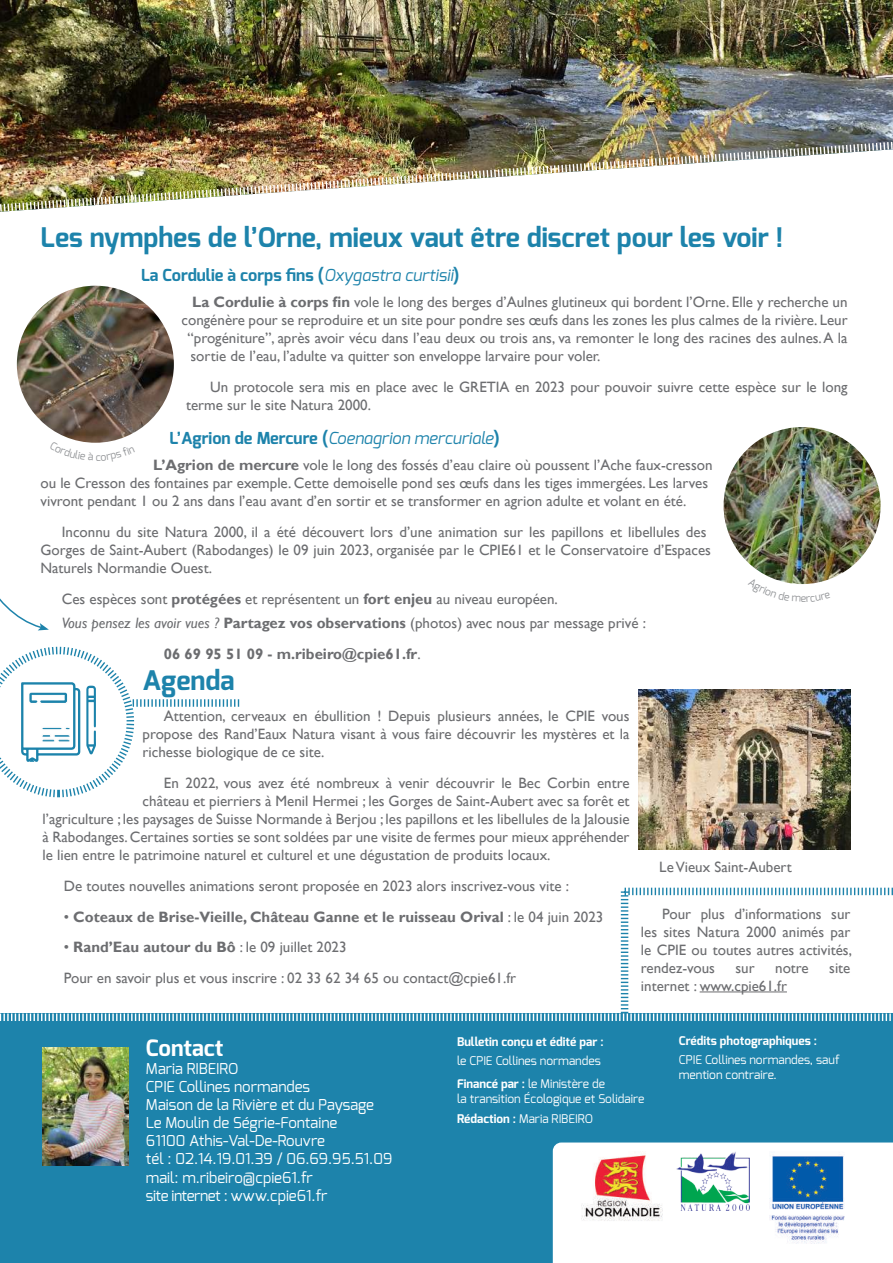
<style>
.page{position:relative;width:893px;height:1263px;background:#fff}
.page>*{position:absolute;margin:0;border:0;box-sizing:border-box;transform-origin:0 0}
.t1{font:700 27px "Exo";color:#1d83ab}
.t2{font:700 22.5px "Exo";color:#fff}
.t3{font:700 16.5px "Exo";color:#1d83ab}
.t4{font:italic 16.5px "Exo";color:#1d83ab}
.t5{font:15px/18px "Gill Sans";color:#6c6d70}
.t6{font:15px/18px "Exo";color:#fff}
.t7{font:700 15px "Gill Sans";color:#6c6d70}
.t8{font:12px/23.5px "Exo";color:#fff}
.t9{font:700 12px "Exo";color:#fff}
.s1{font-weight:400;font-style:italic}
.s2{font-weight:700}
.s3{font-weight:700;font-style:normal}
.s4{font-style:italic}
.s5{font-weight:400}
</style>
<div class="page">
<svg style="left:620px;top:887px;width:273px;height:125px"></svg>
<div style="left:0;top:1012px;width:893px;height:251px;background:#1d83ab"></div>
<img style="left:0;top:0;width:893px;height:212px">
<img style="left:43px;top:1047px;width:86px;height:119px">
<img style="left:638px;top:689px;width:212px;height:160px">
<svg style="left:0;top:646px;width:239px;height:152px"></svg>
<hr style="left:700px;top:991px;width:87px;height:1px;background:#6c6d70">
<svg style="left:0;top:598px;width:49px;height:32px"></svg>
<svg style="left:553px;top:1142px;width:340px;height:121px"></svg>
<img style="left:677px;top:1151px;width:72px;height:60px">
<img style="left:769px;top:1151px;width:77px;height:92px">
<img style="left:582px;top:1151px;width:80px;height:73px">
<img style="left:16px;top:285px;width:158px;height:158px">
<img style="left:723px;top:427px;width:158px;height:158px">
<h1 class="t1" style="left:41px;top:220px;width:744px">Les nymphes de l’Orne, mieux vaut être discret pour les voir !</h1>
<p class="t3" style="left:141px;top:264px;width:320px">La Cordulie à corps fins (<span class="s1">Oxygastra curtisii</span>)</p>
<p class="t5" style="left:192px;top:293px;width:657px"><span class="s2">La Cordulie à corps fin</span> vole le long des berges d’Aulnes glutineux qui bordent l’Orne. Elle y recherche un</p>
<p class="t5" style="left:182px;top:311px;width:668px">congénère pour se reproduire et un site pour pondre ses œufs dans les zones les plus calmes de la rivière. Leur</p>
<p class="t5" style="left:188px;top:329px;width:662px">“progéniture”, après avoir vécu dans l’eau deux ou trois ans, va remonter le long des racines des aulnes. A la</p>
<p class="t5" style="left:191px;top:347px;width:412px">sortie de l’eau, l’adulte va quitter son enveloppe larvaire pour voler.</p>
<p class="t5" style="left:186px;top:378px;width:663px;text-indent:24px">Un protocole sera mis en place avec le GRETIA en 2023 pour pouvoir suivre cette espèce sur le long terme sur le site Natura 2000.</p>
<p class="t4" style="left:170px;top:427px;width:332px"><span class="s3">L’Agrion de Mercure (</span>Coenagrion mercuriale<span class="s3">)</span></p>
<p class="t5" style="left:41px;top:456px;width:674px;text-indent:113px"><span class="s2">L’Agrion de mercure</span> vole le long des fossés d’eau claire où poussent l’Ache faux-cresson ou le Cresson des fontaines par exemple. Cette demoiselle pond ses œufs dans les tiges immergées. Les larves vivront pendant 1 ou 2 ans dans l’eau avant d’en sortir et se transformer en agrion adulte et volant en été.</p>
<p class="t5" style="left:41px;top:523px;width:672px;text-indent:21px">Inconnu du site Natura 2000, il a été découvert lors d’une animation sur les papillons et libellules des<br>Gorges de Saint-Aubert (Rabodanges) le 09 juin 2023, organisée par le CPIE61 et le Conservatoire d’Espaces<br>Naturels Normandie Ouest.</p>
<p class="t5" style="left:62px;top:586px;width:586px;line-height:24.8px">Ces espèces sont <span class="s2">protégées</span> et représentent un <span class="s2">fort enjeu</span> au niveau européen.<br><span class="s4">Vous pensez les avoir vues ?</span> <span class="s2">Partagez vos observations</span> (photos) avec nous par message privé :</p>
<p class="t7" style="left:164px;top:645px;width:258px">06 69 95 51 09 - m.ribeiro@cpie61.fr<span class="s5">.</span></p>
<h1 class="t1" style="left:143px;top:663px;width:93px">Agenda</h1>
<p class="t5" style="left:143px;top:707px;width:488px;text-align:justify;text-indent:21px">Attention, cerveaux en ébullition ! Depuis plusieurs années, le CPIE vous propose des Rand’Eaux Natura visant à vous faire découvrir les mystères et la richesse biologique de ce site.</p>
<p class="t5" style="left:164px;top:774px;width:467px">En 2022, vous avez été nombreux à venir découvrir le Bec Corbin entre</p>
<p class="t5" style="left:143px;top:792px;width:488px">château et pierriers à Menil Hermei ; les Gorges de Saint-Aubert avec sa forêt et</p>
<p class="t5" style="left:43px;top:810px;width:588px">l’agriculture ; les paysages de Suisse Normande à Berjou ; les papillons et les libellules de la Jalousie</p>
<p class="t5" style="left:43px;top:828px;width:589px">à Rabodanges. Certaines sorties se sont soldées par une visite de fermes pour mieux appréhender</p>
<p class="t5" style="left:43px;top:846px;width:510px">le lien entre le patrimoine naturel et culturel et une dégustation de produits locaux.</p>
<p class="t5" style="left:64px;top:877px;width:507px">De toutes nouvelles animations seront proposée en 2023 alors inscrivez-vous vite :</p>
<p class="t7" style="left:64px;top:907px;width:541px"><span class="s5">•</span> Coteaux de Brise-Vieille, Château Ganne et le ruisseau Orival <span class="s5">: le 04 juin 2023</span></p>
<p class="t5" style="left:64px;top:932px;width:454px;line-height:30.8px">• <span class="s2">Rand’Eau autour du Bô</span> : le 09 juillet 2023<br>Pour en savoir plus et vous inscrire : 02 33 62 34 65 ou contact@cpie61.fr</p>
<p class="t5" style="left:659px;top:858px;width:134px">Le Vieux Saint-Aubert</p>
<p class="t5" style="left:641px;top:905px;width:212px;text-align:justify;text-indent:21px">Pour plus d’informations sur les sites Natura 2000 animés par le CPIE ou toutes autres activités, rendez-vous</p>
<p class="t5" style="left:735px;top:959px;width:21px">sur</p>
<p class="t5" style="left:775px;top:959px;width:35px">notre</p>
<p class="t5" style="left:829px;top:959px;width:23px">site</p>
<p class="t5" style="left:641px;top:977px;width:147px">internet : www.cpie61.fr</p>
<h2 class="t2" style="left:146px;top:1033px;width:79px">Contact</h2>
<p class="t6" style="left:146px;top:1059px;width:248px">Maria RIBEIRO<br>CPIE Collines normandes<br>Maison de la Rivière et du Paysage<br>Le Moulin de Ségrie-Fontaine<br>61100 Athis-Val-De-Rouvre<br>tél : 02.14.19.01.39 / 06.69.95.51.09</p>
<p class="t6" style="left:146px;top:1169px;width:183px">mail: m.ribeiro@cpie61.fr site internet : www.cpie61.fr</p>
<p class="t9" style="left:457px;top:1033px;width:148px">Bulletin conçu et édité par :</p>
<p class="t8" style="left:457px;top:1049px;width:149px">le CPIE Collines normandes<br><span class="s2">Financé par :</span> le Ministère de</p>
<p class="t8" style="left:457px;top:1089px;width:189px;line-height:19.2px">la transition Écologique et Solidaire<br><span class="s2">Rédaction :</span> Maria RIBEIRO</p>
<p class="t9" style="left:679px;top:1032px;width:140px">Crédits photographiques :</p>
<p class="t8" style="left:679px;top:1052px;width:162px;line-height:15px">CPIE Collines normandes, sauf mention contraire.</p>
</div>
